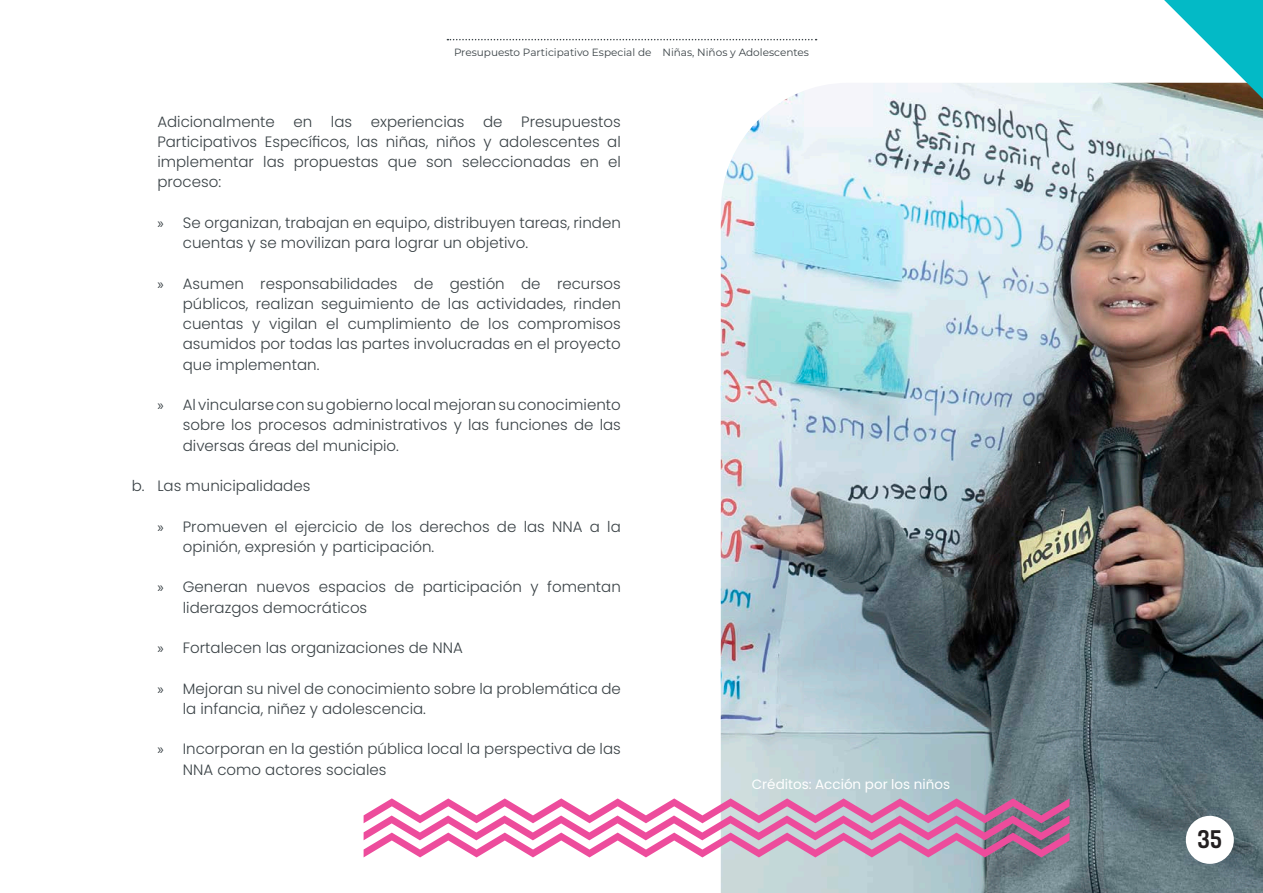
<style>
.page{position:relative;width:1263px;height:893px;background:#fff}
.page>*{position:absolute;margin:0;border:0;box-sizing:border-box;transform-origin:0 0}
.t1{font:500 25.5px "Apron Soft Cn";color:#231f20}
.t2{font:300 15px/20.2px "Poppins";color:#3a4246}
.t3{font:13.5px "Poppins";color:#fff}
.t4{font:10.5px "Montserrat";color:#3a4246}
.s1{font-family:"Myriad Pro";font-weight:400}
</style>
<div class="page">
<img style="left:721px;top:83px;width:542px;height:810px">
<svg style="left:364px;top:798px;width:705px;height:59px"></svg>
<div style="left:1186px;top:816px;width:48px;height:48px;background:#fff;border-radius:50%"></div>
<svg style="left:447px;top:39px;width:369px;height:1px"></svg>
<svg style="left:1164px;top:0;width:99px;height:99px"></svg>
<p class="t4" style="left:454px;top:45px;width:356px">Presupuesto Participativo Especial de Niñas, Niños y Adolescentes</p>
<p class="t2" style="left:157px;top:111px;width:465px;text-align:justify">Adicionalmente en las experiencias de Presupuestos Participativos Específicos, las niñas, niños y adolescentes al implementar las propuestas que son seleccionadas en el proceso:</p>
<p class="t2" style="left:183px;top:212px;width:439px;text-indent:-26px"><span class="s1">»</span> Se organizan, trabajan en equipo, distribuyen tareas, rinden cuentas y se movilizan para lograr un objetivo.</p>
<p class="t2" style="left:183px;top:273px;width:439px;text-align:justify;text-indent:-26px"><span class="s1">»</span> Asumen responsabilidades de gestión de recursos públicos, realizan seguimiento de las actividades, rinden cuentas y vigilan el cumplimiento de los compromisos asumidos por todas las partes involucradas en el proyecto que implementan.</p>
<p class="t2" style="left:183px;top:395px;width:440px;text-align:justify;text-indent:-26px"><span class="s1">»</span> Al vincularse con su gobierno local mejoran su conocimiento sobre los procesos administrativos y las funciones de las diversas áreas del municipio.</p>
<p class="t2" style="left:132px;top:476px;width:180px">b. Las municipalidades</p>
<p class="t2" style="left:183px;top:516px;width:439px;text-indent:-26px"><span class="s1">»</span> Promueven el ejercicio de los derechos de las NNA a la opinión, expresión y participación.</p>
<p class="t2" style="left:183px;top:577px;width:439px;text-indent:-26px"><span class="s1">»</span> Generan nuevos espacios de participación y fomentan liderazgos democráticos</p>
<p class="t2" style="left:157px;top:638px;width:307px"><span class="s1">»</span> Fortalecen las organizaciones de NNA</p>
<p class="t2" style="left:183px;top:678px;width:439px;text-indent:-26px"><span class="s1">»</span> Mejoran su nivel de conocimiento sobre la problemática de la infancia, niñez y adolescencia.</p>
<p class="t2" style="left:183px;top:739px;width:439px;text-indent:-26px"><span class="s1">»</span> Incorporan en la gestión pública local la perspectiva de las<br>NNA como actores sociales</p>
<p class="t3" style="left:752px;top:776px;width:200px">Créditos: Acción por los niños</p>
<h1 class="t1" style="left:1197px;top:824px;width:26px">35</h1>
</div>
